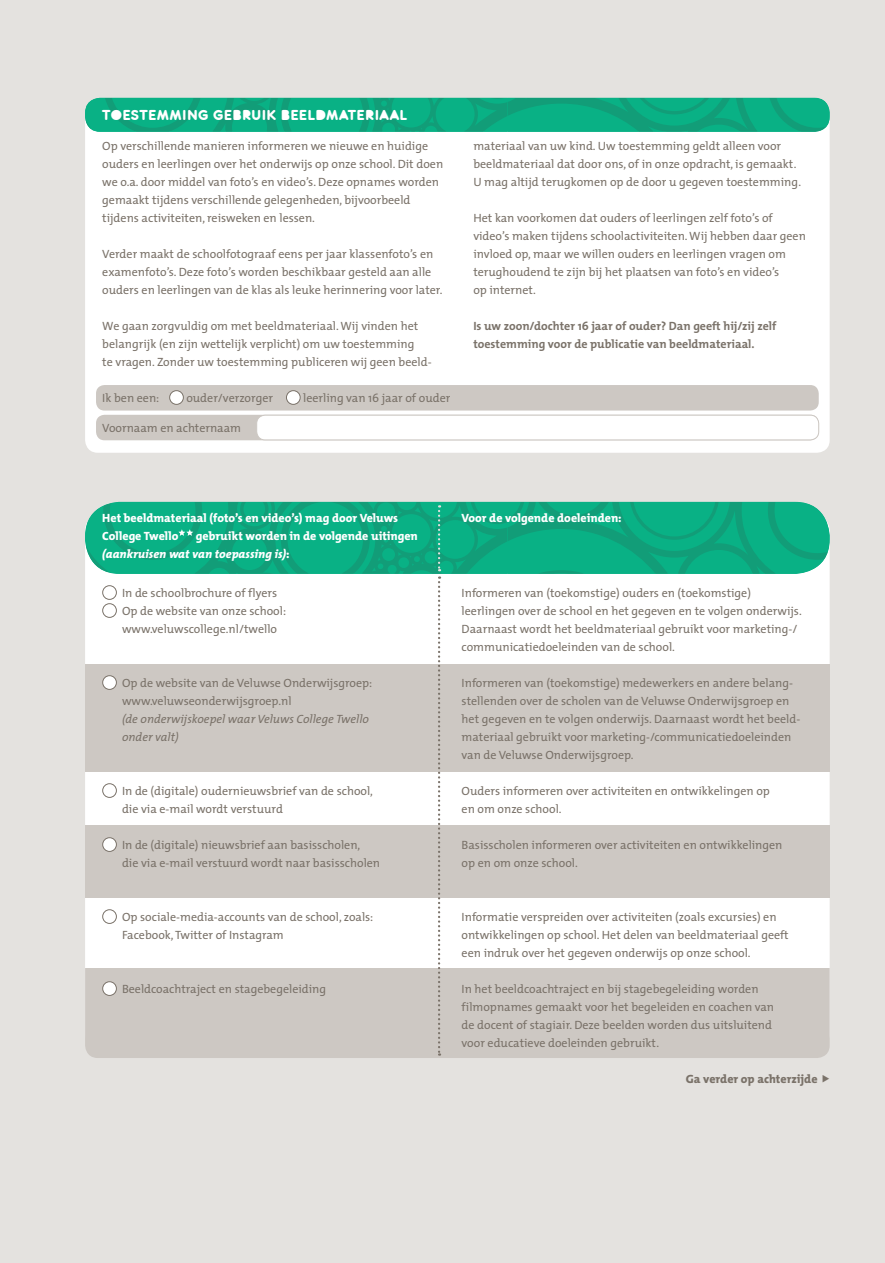
<style>
.page{position:relative;width:885px;height:1263px;background:#fff}
.page>*{position:absolute;margin:0;border:0;box-sizing:border-box;transform-origin:0 0}
.t1{font:15px "Zitti";letter-spacing:.025em;color:#fff}
.t2{font:12px/18px "The Mix";color:#7a7269}
.t3{font:800 12px/18px "The Mix";color:#fff}
.t4{font:700 12px/18px "The Mix";color:#7a7269}
.t5{font:italic 12px/18px "The Mix";color:#7a7269}
.t6{font:800 12px "The Mix";color:#7a7269}
.s1{font-style:italic}
</style>
<div class="page">
<div style="left:0;top:0;width:884px;height:1263px;background:#e4e2df"></div>
<div style="left:85px;top:107px;width:744px;height:346px;background:#fff;border-radius:13px"></div>
<svg style="left:85px;top:98px;width:744px;height:34px;background:#0dab82"></svg>
<div style="left:96px;top:385px;width:722px;height:26px;background:#cdc8c3;border-radius:9px"></div>
<div style="left:96px;top:415px;width:722px;height:25px;background:#cdc8c3;border-radius:9px"></div>
<div style="left:170px;top:391px;width:13px;height:13px;background:#fff;border-radius:50%"></div>
<div style="left:169px;top:390px;width:15px;height:15px;border:1px solid #7a7269;border-radius:50%"></div>
<div style="left:286px;top:391px;width:14px;height:13px;background:#fff;border-radius:50%"></div>
<div style="left:286px;top:390px;width:14px;height:15px;border:1px solid #7a7269;border-radius:50%"></div>
<div style="left:257px;top:415px;width:561px;height:25px;background:#fff;border-radius:9px"></div>
<div style="left:256px;top:415px;width:563px;height:25px;border:1px solid #cdc8c3;border-radius:9px"></div>
<svg style="left:91px;top:1056px;width:732px;height:2px"></svg>
<svg style="left:85px;top:502px;width:744px;height:554px;background:#c7d9d1"></svg>
<p class="t1" style="left:102px;top:107px;width:306px">TOESTEMMING GEBRUIK BEELDMATERIAAL</p>
<p class="t2" style="left:102px;top:137px;width:342px">Op verschillende manieren informeren we nieuwe en huidige ouders en leerlingen over het onderwijs op onze school. Dit doen we o.a. door middel van foto’s en video’s. Deze opnames worden gemaakt tijdens verschillende gelegenheden, bijvoorbeeld tijdens activiteiten, reisweken en lessen.</p>
<p class="t2" style="left:102px;top:245px;width:341px">Verder maakt de schoolfotograaf eens per jaar klassenfoto’s en examenfoto’s. Deze foto’s worden beschikbaar gesteld aan alle ouders en leerlingen van de klas als leuke herinnering voor later.</p>
<p class="t2" style="left:102px;top:317px;width:331px">We gaan zorgvuldig om met beeldmateriaal. Wij vinden het belangrijk (en zijn wettelijk verplicht) om uw toestemming<br>te vragen. Zonder uw toestemming publiceren wij geen beeld-</p>
<p class="t2" style="left:102px;top:388px;width:59px">Ik ben een:</p>
<p class="t2" style="left:186px;top:388px;width:88px">ouder/verzorger</p>
<p class="t2" style="left:303px;top:388px;width:149px">leerling van 16 jaar of ouder</p>
<p class="t2" style="left:102px;top:418px;width:140px">Voornaam en achternaam</p>
<p class="t2" style="left:473px;top:137px;width:329px">materiaal van uw kind. Uw toestemming geldt alleen voor beeldmateriaal dat door ons, of in onze opdracht, is gemaakt.<br>U mag altijd terugkomen op de door u gegeven toestemming.</p>
<p class="t2" style="left:473px;top:209px;width:334px">Het kan voorkomen dat ouders of leerlingen zelf foto’s of video’s maken tijdens schoolactiviteiten. Wij hebben daar geen invloed op, maar we willen ouders en leerlingen vragen om terughoudend te zijn bij het plaatsen van foto’s en video’s<br>op internet.</p>
<p class="t4" style="left:473px;top:317px;width:305px">Is uw zoon/dochter 16 jaar of ouder? Dan geeft hij/zij zelf toestemming voor de publicatie van beeldmateriaal.</p>
<p class="t3" style="left:102px;top:509px;width:297px">Het beeldmateriaal (foto’s en video’s) mag door Veluws<br>College Twello</p>
<p class="t3" style="left:102px;top:527px;width:317px;text-indent:94px">gebruikt worden in de volgende uitingen <span class="s1">(aankruisen wat van toepassing is)</span>:</p>
<p class="t2" style="left:122px;top:583px;width:165px">In de schoolbrochure of flyers<br>Op de website van onze school: www.veluwscollege.nl/twello</p>
<p class="t2" style="left:122px;top:673px;width:252px">Op de website van de Veluwse Onderwijsgroep: www.veluwseonderwijsgroep.nl</p>
<p class="t5" style="left:122px;top:709px;width:248px">(de onderwijskoepel waar Veluws College Twello onder valt)</p>
<p class="t2" style="left:122px;top:781px;width:252px">In de (digitale) oudernieuwsbrief van de school, die via e-mail wordt verstuurd</p>
<p class="t2" style="left:122px;top:835px;width:260px">In de (digitale) nieuwsbrief aan basisscholen,<br>die via e-mail verstuurd wordt naar basisscholen</p>
<p class="t2" style="left:122px;top:907px;width:253px">Op sociale-media-accounts van de school, zoals:<br>Facebook, Twitter of Instagram</p>
<p class="t2" style="left:122px;top:979px;width:205px">Beeldcoachtraject en stagebegeleiding</p>
<p class="t3" style="left:461px;top:509px;width:161px">Voor de volgende doeleinden:</p>
<p class="t2" style="left:461px;top:583px;width:341px">Informeren van (toekomstige) ouders en (toekomstige) leerlingen over de school en het gegeven en te volgen onderwijs.<br>Daarnaast wordt het beeldmateriaal gebruikt voor marketing-/ communicatiedoeleinden van de school.</p>
<p class="t2" style="left:461px;top:673px;width:340px">Informeren van (toekomstige) medewerkers en andere belang&shy;stellenden over de scholen van de Veluwse Onderwijsgroep en het gegeven en te volgen onderwijs. Daarnaast wordt het beeld&shy;materiaal gebruikt voor marketing-/communicatiedoeleinden van de Veluwse Onderwijsgroep.</p>
<p class="t2" style="left:461px;top:781px;width:310px">Ouders informeren over activiteiten en ontwikkelingen op en om onze school.</p>
<p class="t2" style="left:461px;top:835px;width:322px">Basisscholen informeren over activiteiten en ontwikkelingen op en om onze school.</p>
<p class="t2" style="left:461px;top:907px;width:328px">Informatie verspreiden over activiteiten (zoals excursies) en ontwikkelingen op school. Het delen van beeldmateriaal geeft een indruk over het gegeven onderwijs op onze school.</p>
<p class="t2" style="left:461px;top:979px;width:314px">In het beeldcoachtraject en bij stagebegeleiding worden filmopnames gemaakt voor het begeleiden en coachen van de docent of stagiair. Deze beelden worden dus uitsluitend voor educatieve doeleinden gebruikt.</p>
<p class="t6" style="left:685px;top:1069px;width:133px">Ga verder op achterzijde</p>
</div>
